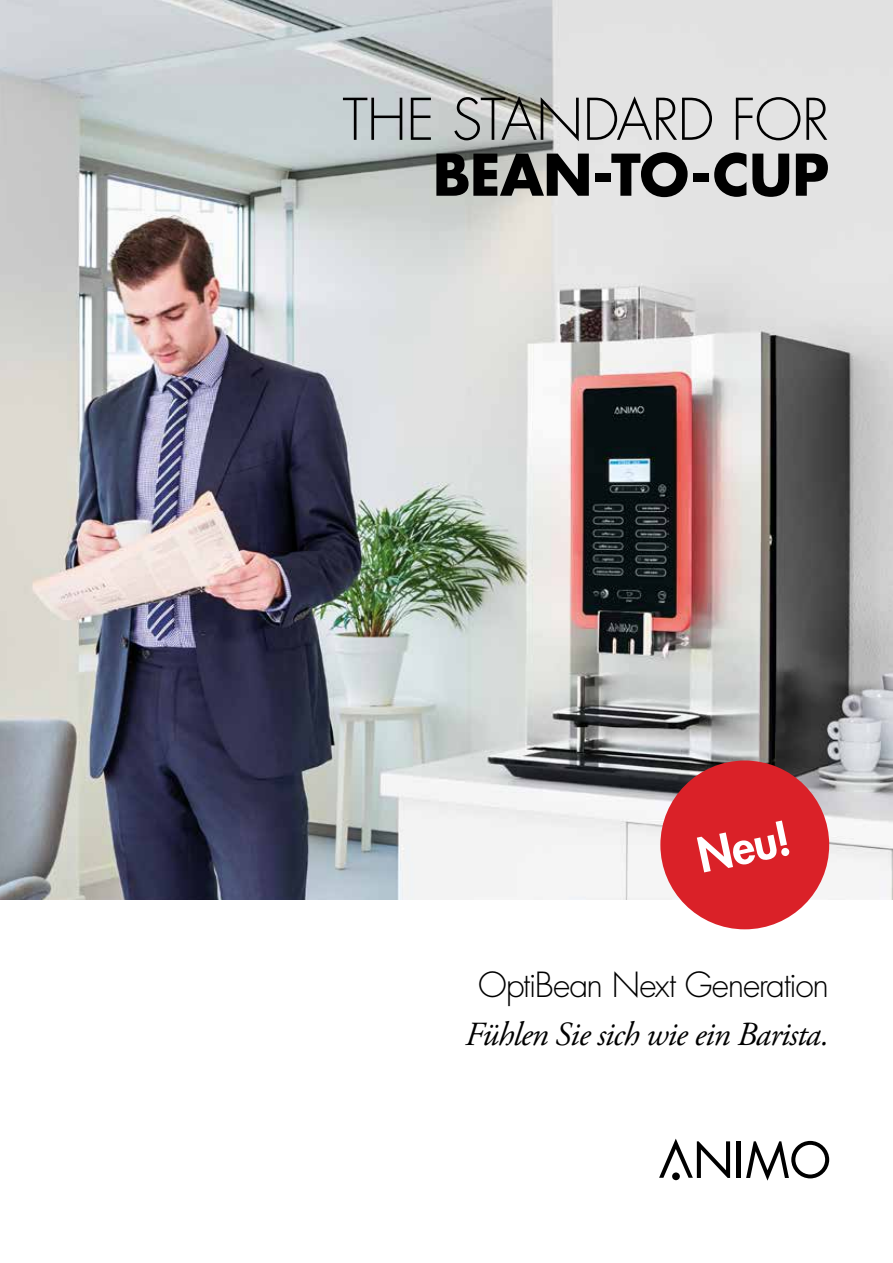
<style>
.page{position:relative;width:893px;height:1263px;background:#fff}
.page>*{position:absolute;margin:0;border:0;box-sizing:border-box;transform-origin:0 0}
.t1{font:300 55.95px "Futura Std";letter-spacing:-.015em;color:#000}
.t2{font:700 55.95px "Futura Std";letter-spacing:-.01em;color:#000}
.t3{font:800 45.9px "Futura Std";color:#fff}
.t4{font:italic 33.75px "Adobe Garamond Pro";letter-spacing:-.025em;color:#000}
.t5{font:300 33.75px "Futura Std";letter-spacing:-.04em;color:#000}
</style>
<div class="page">
<img style="left:0;top:0;width:893px;height:900px">
<hr style="left:737px;top:1141px;width:4px;height:37px;background:#000">
<svg style="left:746px;top:1141px;width:83px;height:40px"></svg>
<svg style="left:659px;top:1138px;width:71px;height:40px"></svg>
<div style="left:672px;top:1172px;width:8px;height:8px;background:#000;border-radius:50%"></div>
<div style="left:660px;top:760px;width:169px;height:169px;background:#da2128;border-radius:50%"></div>
<h1 class="t1" style="left:343px;top:85px;width:488px">THE STANDARD FOR</h1>
<h1 class="t2" style="left:433px;top:138px;width:398px">BEAN-TO-CUP</h1>
<h2 class="t3" style="left:692px;top:828px;width:95px;rotate:-12deg">Neu!</h2>
<p class="t5" style="left:478px;top:964px;width:353px">OptiBean Next Generation</p>
<p class="t4" style="left:465px;top:1014px;width:365px">Fühlen Sie sich wie ein Barista.</p>
</div>
